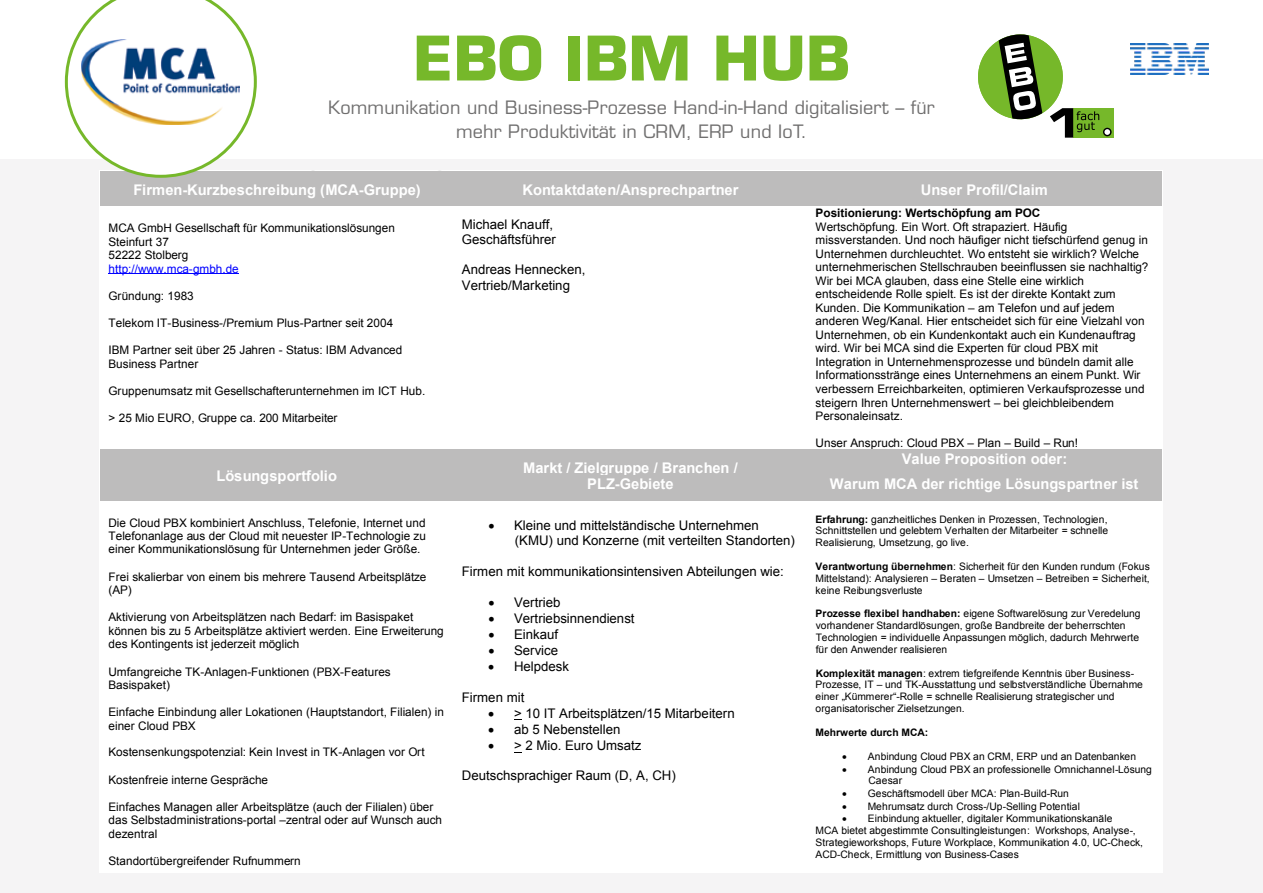
<style>
.page{position:relative;width:1263px;height:893px;background:#fff}
.page>*{position:absolute;margin:0;border:0;box-sizing:border-box;transform-origin:0 0}
.t1{font:700 59.85px "Eurostile";color:#76b82a}
.t2{font:18px/24px "Eurostile";letter-spacing:.01em;color:#706f6f;text-align:center}
.t3{font:700 14.7px/17px "Arial";letter-spacing:-.005em;color:#fff;text-align:center}
.t4{font:13.2px/15.5px "Arial";color:#000}
.t5{font:11.7px/13.5px "Arial";letter-spacing:.005em;color:#000}
.t6{font:700 11.7px "Arial";color:#000}
.t7{font:11.7px "Arial";color:#00f}
.t8{font:10.35px/11.7px "Arial";color:#000}
.t9{font:700 10.35px "Arial";letter-spacing:-.005em;color:#000}
.s1{font-weight:700}
</style>
<div class="page">
<div style="left:0;top:159px;width:1263px;height:734px;background:#f5f4f5"></div>
<div style="left:1073px;top:108px;width:40px;height:30px;background:#76b82a"></div>
<svg style="left:978px;top:34px;width:121px;height:104px"></svg>
<div style="left:1104px;top:128px;width:7px;height:8px;background:#fff;border-radius:50%"></div>
<div style="left:1103px;top:128px;width:8px;height:8px;border:1px solid #000;border-radius:50%"></div>
<img style="left:1130px;top:43px;width:79px;height:32px">
<div style="left:100px;top:170px;width:1063px;height:703px;background:#fff"></div>
<div style="left:100px;top:172px;width:354px;height:34px;background:#bdbcbc"></div>
<div style="left:454px;top:172px;width:354px;height:34px;background:#bdbcbc"></div>
<div style="left:808px;top:172px;width:353px;height:34px;background:#bdbcbc"></div>
<hr style="left:108px;top:273px;width:131px;height:1px;background:#00f">
<div style="left:100px;top:450px;width:354px;height:51px;background:#bdbcbc"></div>
<div style="left:454px;top:450px;width:354px;height:51px;background:#bdbcbc"></div>
<div style="left:808px;top:450px;width:353px;height:51px;background:#bdbcbc"></div>
<svg style="left:65px;top:0;width:192px;height:178px"></svg>
<h1 class="t1" style="left:413px;top:21px;width:439px">EBO IBM HUB</h1>
<h2 class="t2" style="left:328px;top:95px;width:608px">Kommunikation und Business-Prozesse Hand-in-Hand digitalisiert – für mehr Produktivität in CRM, ERP und IoT.</h2>
<p class="t3" style="left:133px;top:181px;width:289px">Firmen-Kurzbeschreibung (MCA-Gruppe)</p>
<p class="t3" style="left:522px;top:181px;width:217px">Kontaktdaten/Ansprechpartner</p>
<p class="t3" style="left:921px;top:181px;width:129px">Unser Profil/Claim</p>
<p class="t5" style="left:108px;top:222px;width:288px">MCA GmbH Gesellschaft für Kommunikationslösungen<br>Steinfurt 37<br>52222 Stolberg</p>
<p class="t7" style="left:108px;top:261px;width:132px">http://www.mca-gmbh.de</p>
<p class="t5" style="left:108px;top:289px;width:87px">Gründung: 1983</p>
<p class="t5" style="left:108px;top:316px;width:286px">Telekom IT-Business-/Premium Plus-Partner seit 2004</p>
<p class="t5" style="left:108px;top:343px;width:295px">IBM Partner seit über 25 Jahren - Status: IBM Advanced<br>Business Partner</p>
<p class="t5" style="left:108px;top:384px;width:318px">Gruppenumsatz mit Gesellschafterunternehmen im ICT Hub.</p>
<p class="t5" style="left:108px;top:411px;width:230px">&gt; 25 Mio EURO, Gruppe ca. 200 Mitarbeiter</p>
<p class="t6" style="left:816px;top:205px;width:226px">Positionierung: Wertschöpfung am POC</p>
<p class="t5" style="left:816px;top:220px;width:334px">Wertschöpfung. Ein Wort. Oft strapaziert. Häufig missverstanden. Und noch häufiger nicht tiefschürfend genug in Unternehmen durchleuchtet. Wo entsteht sie wirklich? Welche unternehmerischen Stellschrauben beeinflussen sie nachhaltig?<br>Wir bei MCA glauben, dass eine Stelle eine wirklich entscheidende Rolle spielt. Es ist der direkte Kontakt zum Kunden. Die Kommunikation – am Telefon und auf jedem anderen Weg/Kanal. Hier entscheidet sich für eine Vielzahl von Unternehmen, ob ein Kundenkontakt auch ein Kundenauftrag wird. Wir bei MCA sind die Experten für cloud PBX mit Integration in Unternehmensprozesse und bündeln damit alle Informationsstränge eines Unternehmens an einem Punkt. Wir verbessern Erreichbarkeiten, optimieren Verkaufsprozesse und steigern Ihren Unternehmenswert – bei gleichbleibendem Personaleinsatz.</p>
<p class="t5" style="left:816px;top:436px;width:264px">Unser Anspruch: Cloud PBX – Plan – Build – Run!</p>
<p class="t4" style="left:462px;top:216px;width:96px">Michael Knauff,<br>Geschäftsführer</p>
<p class="t4" style="left:462px;top:262px;width:125px">Andreas Hennecken,<br>Vertrieb/Marketing</p>
<p class="t3" style="left:217px;top:468px;width:122px">Lösungsportfolio</p>
<p class="t3" style="left:523px;top:459px;width:216px">Markt / Zielgruppe / Branchen /<br>PLZ-Gebiete</p>
<p class="t3" style="left:830px;top:446px;width:310px;line-height:25.8px">Value Proposition oder:<br>Warum MCA der richtige Lösungspartner ist</p>
<p class="t5" style="left:108px;top:516px;width:319px;text-align:justify">Die Cloud PBX kombiniert Anschluss, Telefonie, Internet und Telefonanlage aus der Cloud mit neuester IP-Technologie zu einer Kommunikationslösung für Unternehmen jeder Größe.</p>
<p class="t5" style="left:108px;top:570px;width:319px">Frei skalierbar von einem bis mehrere Tausend Arbeitsplätze (AP)</p>
<p class="t5" style="left:108px;top:610px;width:337px">Aktivierung von Arbeitsplätzen nach Bedarf: im Basispaket können bis zu 5 Arbeitsplätze aktiviert werden. Eine Erweiterung des Kontingents ist jederzeit möglich</p>
<p class="t5" style="left:108px;top:665px;width:284px">Umfangreiche TK-Anlagen-Funktionen (PBX-Features<br>Basispaket)</p>
<p class="t5" style="left:108px;top:705px;width:337px">Einfache Einbindung aller Lokationen (Hauptstandort, Filialen) in einer Cloud PBX</p>
<p class="t5" style="left:108px;top:746px;width:318px">Kostensenkungspotenzial: Kein Invest in TK-Anlagen vor Ort</p>
<p class="t5" style="left:108px;top:773px;width:161px">Kostenfreie interne Gespräche</p>
<p class="t5" style="left:108px;top:800px;width:335px">Einfaches Managen aller Arbeitsplätze (auch der Filialen) über das Selbstadministrations-portal –zentral oder auf Wunsch auch dezentral</p>
<p class="t5" style="left:108px;top:854px;width:194px">Standortübergreifender Rufnummern</p>
<p class="t8" style="left:816px;top:513px;width:294px;text-align:justify"><span class="s1">Erfahrung:</span> ganzheitliches Denken in Prozessen, Technologien, Schnittstellen und gelebtem Verhalten der Mitarbeiter = schnelle Realisierung, Umsetzung, go live.</p>
<p class="t8" style="left:816px;top:561px;width:336px;text-align:justify"><span class="s1">Verantwortung übernehmen</span>: Sicherheit für den Kunden rundum (Fokus Mittelstand): Analysieren – Beraten – Umsetzen – Betreiben = Sicherheit, keine Reibungsverluste</p>
<p class="t8" style="left:816px;top:608px;width:327px"><span class="s1">Prozesse flexibel handhaben:</span> eigene Softwarelösung zur Veredelung vorhandener Standardlösungen, große Bandbreite der beherrschten Technologien = individuelle Anpassungen möglich, dadurch Mehrwerte für den Anwender realisieren</p>
<p class="t8" style="left:816px;top:667px;width:329px"><span class="s1">Komplexität managen</span>: extrem tiefgreifende Kenntnis über Business-Prozesse, IT – und TK-Ausstattung und selbstverständliche Übernahme einer „Kümmerer“-Rolle = schnelle Realisierung strategischer und organisatorischer Zielsetzungen.</p>
<p class="t9" style="left:816px;top:725px;width:114px">Mehrwerte durch MCA:</p>
<p class="t8" style="left:842px;top:751px;width:295px">• Anbindung Cloud PBX an CRM, ERP und an Datenbanken</p>
<p class="t8" style="left:869px;top:763px;width:285px;text-indent:-26px">• Anbindung Cloud PBX an professionelle Omnichannel-Lösung<br>Caesar</p>
<p class="t8" style="left:842px;top:788px;width:228px">• Geschäftsmodell über MCA: Plan-Build-Run</p>
<p class="t8" style="left:842px;top:800px;width:239px">• Mehrumsatz durch Cross-/Up-Selling Potential</p>
<p class="t8" style="left:815px;top:813px;width:329px;text-indent:27px">• Einbindung aktueller, digitaler Kommunikationskanäle<br>MCA bietet abgestimmte Consultingleistungen: Workshops, Analyse-, Strategieworkshops, Future Workplace, Kommunikation 4.0, UC-Check, ACD-Check, Ermittlung von Business-Cases</p>
<p class="t4" style="left:515px;top:517px;width:282px;text-indent:-26px">• Kleine und mittelständische Unternehmen (KMU) und Konzerne (mit verteilten Standorten)</p>
<p class="t4" style="left:462px;top:563px;width:323px">Firmen mit kommunikationsintensiven Abteilungen wie:</p>
<p class="t4" style="left:488px;top:595px;width:74px">• Vertrieb</p>
<p class="t4" style="left:488px;top:610px;width:148px">• Vertriebsinnendienst</p>
<p class="t4" style="left:488px;top:627px;width:71px">• Einkauf</p>
<p class="t4" style="left:488px;top:643px;width:71px">• Service</p>
<p class="t4" style="left:488px;top:659px;width:82px">• Helpdesk</p>
<p class="t4" style="left:462px;top:689px;width:64px">Firmen mit</p>
<p class="t4" style="left:488px;top:705px;width:248px">• &gt; 10 IT Arbeitsplätzen/15 Mitarbeitern</p>
<p class="t4" style="left:488px;top:721px;width:134px">• ab 5 Nebenstellen</p>
<p class="t4" style="left:488px;top:738px;width:155px">• &gt; 2 Mio. Euro Umsatz</p>
<p class="t4" style="left:462px;top:768px;width:216px">Deutschsprachiger Raum (D, A, CH)</p>
</div>
